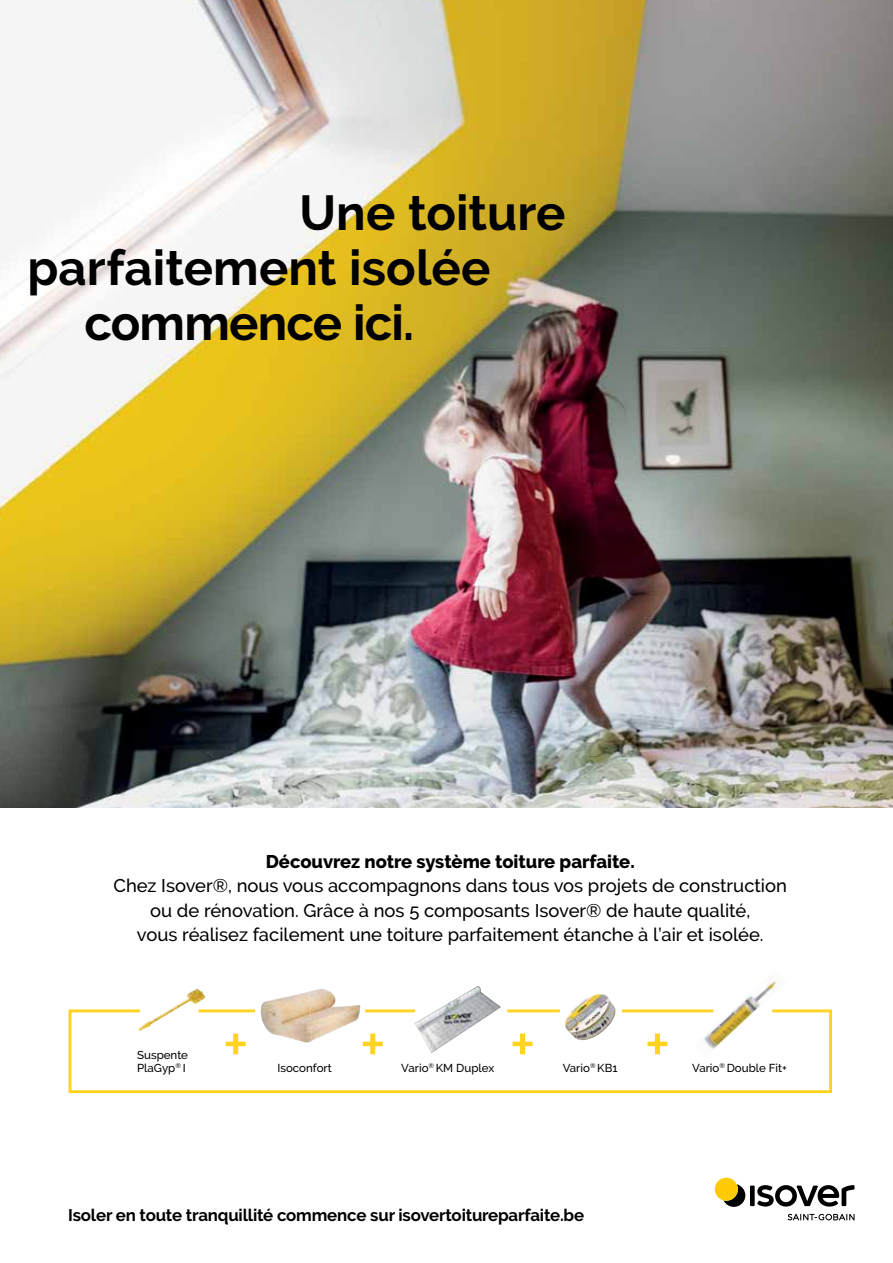
<style>
.page{position:relative;width:893px;height:1263px;background:#fff}
.page>*{position:absolute;margin:0;border:0;box-sizing:border-box;transform-origin:0 0}
.t1{font:500 63.15px "Raleway";color:#ffd420}
.t2{font:700 48.9px "Raleway";color:#000}
.t3{font:500 18.3px/24.5px "Raleway";color:#000;text-align:center}
.t4{font:800 18.3px "Raleway";color:#000}
.t5{font:700 16.8px "Raleway";letter-spacing:-.01em;color:#000}
.t6{font:500 11.55px/13.4px "Raleway";color:#000}
</style>
<div class="page">
<img style="left:1px;top:0;width:892px;height:807px">
<svg style="left:68px;top:1008px;width:764px;height:86px"></svg>
<hr style="left:507px;top:1009px;width:53px;height:3px;background:#ffd420">
<hr style="left:622px;top:1009px;width:91px;height:3px;background:#ffd420">
<img style="left:694px;top:978px;width:92px;height:80px">
<img style="left:565px;top:994px;width:50px;height:47px">
<img style="left:415px;top:986px;width:86px;height:67px">
<img style="left:137px;top:988px;width:68px;height:43px">
<hr style="left:199px;top:1009px;width:56px;height:3px;background:#ffd420">
<hr style="left:365px;top:1009px;width:50px;height:3px;background:#ffd420">
<img style="left:261px;top:991px;width:51px;height:51px">
<img style="left:309px;top:989px;width:51px;height:52px">
<svg style="left:788px;top:1214px;width:66px;height:6px"></svg>
<svg style="left:724px;top:1184px;width:21px;height:23px"></svg>
<div style="left:750px;top:1185px;width:5px;height:21px;background:#000"></div>
<svg style="left:757px;top:1185px;width:97px;height:21px"></svg>
<div style="left:715px;top:1178px;width:23px;height:23px;background:#ffcb05;border-radius:50%"></div>
<img style="left:0;top:0;width:1px;height:862px">
<h2 class="t2" style="left:299px;top:184px;width:268px">Une toiture</h2>
<h2 class="t2" style="left:27px;top:239px;width:465px">parfaitement isolée</h2>
<h2 class="t2" style="left:84px;top:295px;width:331px">commence ici.</h2>
<p class="t4" style="left:266px;top:851px;width:370px">Découvrez notre système toiture parfaite.</p>
<p class="t3" style="left:114px;top:873px;width:675px">Chez Isover®, nous vous accompagnons dans tous vos projets de construction ou de rénovation. Grâce à nos 5 composants Isover® de haute qualité,<br>vous réalisez facilement une toiture parfaitement étanche à l’air et isolée.</p>
<p class="t6" style="left:137px;top:1048px;width:52px">Suspente<br>PlaGyp<sup>®</sup> I</p>
<h1 class="t1" style="left:223px;top:1007px;width:28px">+</h1>
<h1 class="t1" style="left:360px;top:1007px;width:28px">+</h1>
<h1 class="t1" style="left:509px;top:1007px;width:28px">+</h1>
<h1 class="t1" style="left:644px;top:1007px;width:28px">+</h1>
<p class="t6" style="left:277px;top:1061px;width:56px">Isoconfort</p>
<p class="t6" style="left:401px;top:1061px;width:94px">Vario<sup>®</sup> KM Duplex</p>
<p class="t6" style="left:563px;top:1061px;width:56px">Vario<sup>®</sup> KB1</p>
<p class="t6" style="left:692px;top:1061px;width:96px">Vario<sup>®</sup> Double Fit+</p>
<p class="t5" style="left:68px;top:1205px;width:518px">Isoler en toute tranquillité commence sur isovertoitureparfaite.be</p>
</div>
